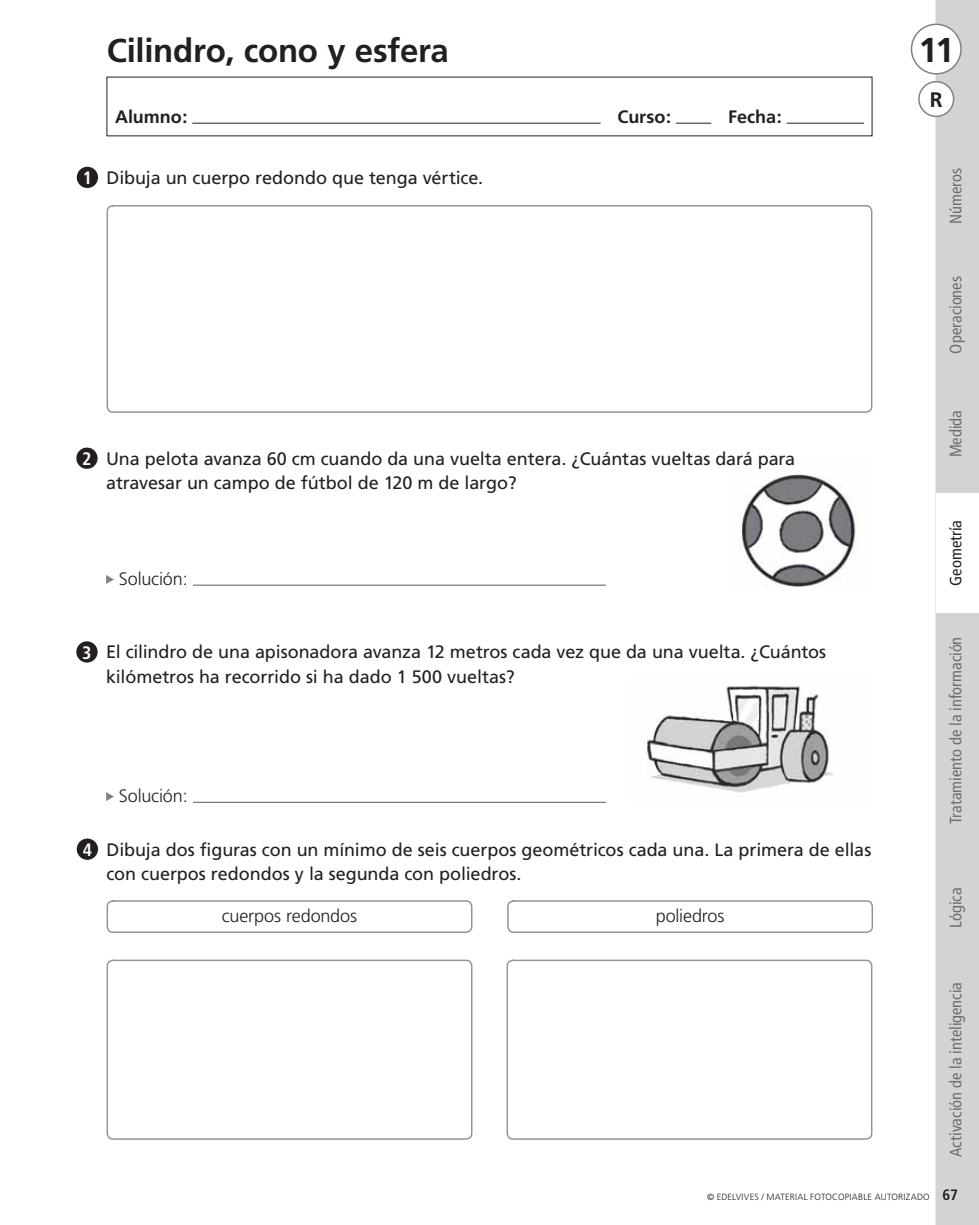
<style>
.page{position:relative;width:979px;height:1225px;background:#fff}
.page>*{position:absolute;margin:0;border:0;box-sizing:border-box;transform-origin:0 0}
.t1{font:700 34.5px "Frutiger";color:#231f20}
.t2{font:700 33px "Frutiger";letter-spacing:-.01em;color:#231f20}
.t3{font:700 21px "Frutiger";color:#231f20}
.t4{font:18px/24.8px "Frutiger";letter-spacing:-.005em;color:#231f20}
.t5{font:300 18px "Frutiger";letter-spacing:-.005em;color:#231f20}
.t6{font:700 18px "Frutiger";letter-spacing:-.005em;color:#231f20}
.t7{font:700 condensed 18px "Frutiger";color:#fff}
.t8{font:condensed 16.5px "Frutiger";color:#6d6e70}
.t9{font:condensed 16.5px "Frutiger";color:#231f20}
.t10{font:300 9px "Frutiger";letter-spacing:.03em;color:#231f20}
.s1{font-weight:700;font-stretch:condensed;color:#fff}
.s2{font-weight:700;font-stretch:condensed;font-size:15px}
</style>
<div class="page">
<hr style="left:935px;top:0;width:1px;height:1225px;background:#d1d3d4">
<div style="left:936px;top:0;width:42px;height:1225px;background:#d1d3d4"></div>
<div style="left:911px;top:24px;width:49px;height:50px;background:#fff;border-radius:50%"></div>
<div style="left:910px;top:24px;width:51px;height:51px;border:2px solid #808285;border-radius:50%"></div>
<div style="left:918px;top:82px;width:35px;height:34px;background:#fff;border-radius:50%"></div>
<div style="left:918px;top:81px;width:36px;height:36px;border:2px solid #808285;border-radius:50%"></div>
<hr style="left:192px;top:123px;width:408px;height:1px;background:#231f20">
<hr style="left:676px;top:123px;width:34px;height:1px;background:#231f20">
<hr style="left:787px;top:123px;width:76px;height:1px;background:#231f20">
<div style="left:936px;top:493px;width:42px;height:119px;background:#fff"></div>
<img style="left:647px;top:685px;width:187px;height:108px">
<img style="left:739px;top:474px;width:117px;height:113px">
<div style="left:77px;top:167px;width:21px;height:21px;background:#231f20;border-radius:50%"></div>
<div style="left:77px;top:839px;width:21px;height:21px;background:#231f20;border-radius:50%"></div>
<div style="left:106px;top:205px;width:766px;height:208px;border:2px solid #939598;border-radius:6px"></div>
<div style="left:106px;top:960px;width:366px;height:180px;border:2px solid #939598;border-radius:6px"></div>
<div style="left:506px;top:960px;width:366px;height:180px;border:2px solid #939598;border-radius:6px"></div>
<svg style="left:106px;top:575px;width:8px;height:9px"></svg>
<hr style="left:193px;top:585px;width:412px;height:1px;background:#58595b">
<div style="left:76px;top:448px;width:22px;height:21px;background:#231f20;border-radius:50%"></div>
<svg style="left:106px;top:792px;width:8px;height:9px"></svg>
<hr style="left:193px;top:802px;width:412px;height:1px;background:#58595b">
<div style="left:76px;top:641px;width:22px;height:22px;background:#231f20;border-radius:50%"></div>
<div style="left:106px;top:900px;width:366px;height:33px;border:2px solid #939598;border-radius:6px"></div>
<div style="left:507px;top:900px;width:365px;height:33px;border:2px solid #939598;border-radius:6px"></div>
<h2 class="t2" style="left:107px;top:37px;width:343px">Cilindro, cono y esfera</h2>
<h1 class="t1" style="left:918px;top:36px;width:37px">11</h1>
<p class="t6" style="left:115px;top:110px;width:74px">Alumno:</p>
<p class="t6" style="left:617px;top:110px;width:55px">Curso:</p>
<p class="t6" style="left:728px;top:110px;width:55px">Fecha:</p>
<p class="t4" style="left:83px;top:167px;width:402px"><span class="s1">1</span> Dibuja un cuerpo redondo que tenga vértice.</p>
<p class="t7" style="left:82px;top:451px;width:11px">2</p>
<p class="t4" style="left:106px;top:447px;width:690px">Una pelota avanza 60 cm cuando da una vuelta entera. ¿Cuántas vueltas dará para atravesar un campo de fútbol de 120 m de largo?</p>
<p class="t5" style="left:119px;top:572px;width:71px">Solución:</p>
<p class="t7" style="left:82px;top:645px;width:11px">3</p>
<p class="t4" style="left:106px;top:641px;width:721px">El cilindro de una apisonadora avanza 12 metros cada vez que da una vuelta. ¿Cuántos kilómetros ha recorrido si ha dado 1 500 vueltas?</p>
<p class="t5" style="left:119px;top:789px;width:71px">Solución:</p>
<p class="t7" style="left:83px;top:842px;width:11px">4</p>
<p class="t4" style="left:106px;top:838px;width:766px">Dibuja dos figuras con un mínimo de seis cuerpos geométricos cada una. La primera de ellas con cuerpos redondos y la segunda con poliedros.</p>
<p class="t5" style="left:222px;top:909px;width:137px">cuerpos redondos</p>
<p class="t5" style="left:655px;top:909px;width:70px">poliedros</p>
<p class="t3" style="left:929px;top:91px;width:14px">R</p>
<p class="t8" style="left:948px;top:224px;width:58px;rotate:-90deg">Números</p>
<p class="t8" style="left:948px;top:353px;width:79px;rotate:-90deg">Operaciones</p>
<p class="t8" style="left:948px;top:457px;width:49px;rotate:-90deg">Medida</p>
<p class="t9" style="left:948px;top:586px;width:67px;rotate:-90deg">Geometría</p>
<p class="t8" style="left:948px;top:824px;width:189px;rotate:-90deg">Tratamiento de la información</p>
<p class="t8" style="left:948px;top:928px;width:42px;rotate:-90deg">Lógica</p>
<p class="t8" style="left:948px;top:1157px;width:176px;rotate:-90deg">Activación de la inteligencia</p>
<p class="t10" style="left:707px;top:1193px;width:252px">© EDELVIVES / MATERIAL FOTOCOPIABLE AUTORIZADO <span class="s2">67</span></p>
</div>
